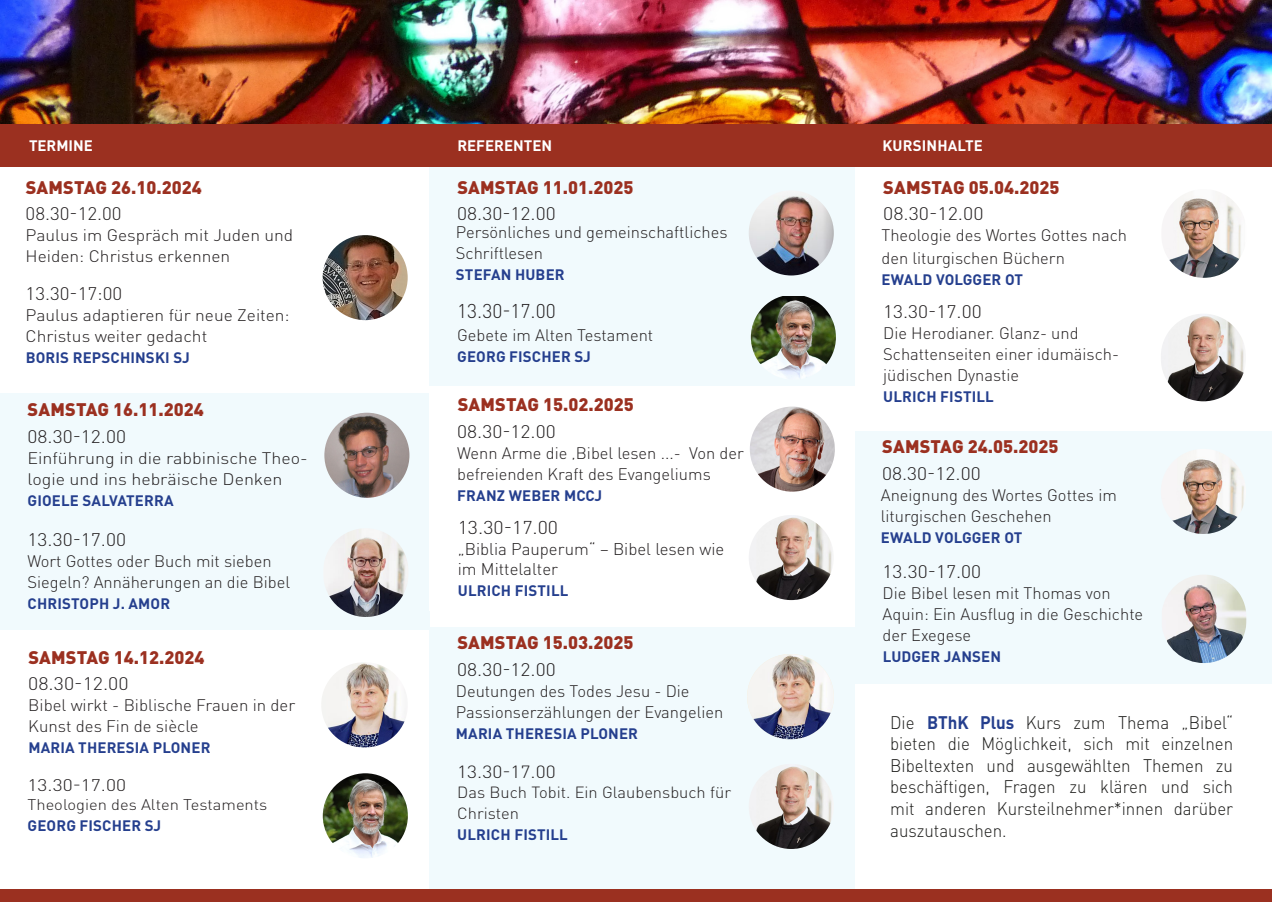
<style>
.page{position:relative;width:1272px;height:902px;background:#fff}
.page>*{position:absolute;margin:0;border:0;box-sizing:border-box;transform-origin:0 0}
.Titoli_blu{font:300 19.65px "DINOT";color:#231f20}
.Titoli_blu-2{font:300 18.3px "DINOT";color:#231f20;scale:1.08 1}
.t1{font:300 18px/21.6px "DINOT";color:#1d1d1b;text-align:justify;scale:.94 1}
.Titoli_blu-3{font:900 18px "DINOT";color:#9b3020}
.Titoli_blu-4{font:300 18px "DINOT";color:#231f20;scale:1.08 1}
.Titoli_blu-5{font:300 18px "DINOT";color:#231f20;scale:1.05 1}
.Titoli_blu-6{font:300 18px "DINOT";color:#231f20;scale:1.1 1}
.Titoli_blu-7{font:300 17.55px "DINOT";color:#231f20;scale:1.11 1}
.Titoli_blu-8{font:300 16.8px/19.5px "DINOT";color:#231f20}
.Titoli_blu-9{font:300 16.65px "DINOT";color:#231f20;scale:1.17 1}
.t2{font:300 16.5px/21px "DINOT";color:#231f20}
.t3{font:300 16.5px/21px "DINOT";color:#231f20;scale:1.05 1}
.t4{font:300 16.5px/21px "DINOT";color:#231f20;scale:1.08 1}
.t5{font:300 16.05px/20.4px "DINOT";color:#231f20}
.t6{font:300 15.3px "DINOT";color:#231f20;scale:1.08 1}
.Titoli_blu-10{font:700 15px "DINOT";letter-spacing:.01em;color:#253f8e}
.t7{font:700 15px "DINOT";color:#fff}
.s1{font-weight:700;color:#253f8e}
</style>
<div class="page">
<div style="left:429px;top:843px;width:426px;height:58px;background:#f1fafd"></div>
<img style="left:322px;top:235px;width:85px;height:85px;border-radius:43px">
<div style="left:0;top:393px;width:429px;height:121px;background:#f1fafd"></div>
<img style="left:324px;top:412px;width:85px;height:85px;border-radius:43px">
<div style="left:0;top:515px;width:429px;height:115px;background:#f1fafd"></div>
<img style="left:323px;top:528px;width:85px;height:89px;border-radius:43px">
<img style="left:321px;top:662px;width:87px;height:85px;border-radius:43px">
<img style="left:323px;top:773px;width:85px;height:85px;border-radius:42px">
<img style="left:0;top:0;width:1271px;height:124px">
<div style="left:429px;top:288px;width:426px;height:98px;background:#f1fafd"></div>
<img style="left:750px;top:294px;width:86px;height:85px;border-radius:43px">
<div style="left:429px;top:167px;width:426px;height:128px;background:#f1fafd"></div>
<img style="left:748px;top:190px;width:85px;height:85px;border-radius:43px">
<div style="left:429px;top:626px;width:426px;height:131px;background:#f1fafd"></div>
<div style="left:429px;top:752px;width:426px;height:108px;background:#f1fafd"></div>
<img style="left:748px;top:763px;width:85px;height:85px;border-radius:43px">
<img style="left:748px;top:515px;width:85px;height:85px;border-radius:43px">
<img style="left:749px;top:406px;width:85px;height:85px;border-radius:43px">
<img style="left:747px;top:654px;width:86px;height:85px;border-radius:43px">
<div style="left:855px;top:556px;width:416px;height:128px;background:#f1fafd"></div>
<img style="left:1166px;top:575px;width:80px;height:88px">
<div style="left:854px;top:431px;width:417px;height:124px;background:#f1fafd"></div>
<img style="left:1160px;top:449px;width:85px;height:85px;border-radius:43px">
<img style="left:1161px;top:189px;width:85px;height:89px;border-radius:43px">
<img style="left:1160px;top:313px;width:85px;height:88px;border-radius:43px">
<div style="left:0;top:124px;width:1271px;height:43px;background:#9b3020"></div>
<div style="left:0;top:889px;width:1271px;height:12px;background:#9b3020"></div>
<p class="t7" style="left:29px;top:135px;width:65px">TERMINE</p>
<p class="t7" style="left:457px;top:135px;width:96px">REFERENTEN</p>
<p class="t7" style="left:882px;top:135px;width:102px">KURSINHALTE</p>
<p class="Titoli_blu-3" style="left:26px;top:175px;width:178px">SAMSTAG 26.10.2024</p>
<p class="Titoli_blu-5" style="left:26px;top:201px;width:93px">08.30-12.00</p>
<p class="t3" style="left:26px;top:224px;width:256px">Paulus im Gespräch mit Juden und<br>Heiden: Christus erkennen</p>
<p class="Titoli_blu-5" style="left:26px;top:281px;width:93px">13.30-17:00</p>
<p class="t3" style="left:26px;top:303px;width:253px">Paulus adaptieren für neue Zeiten:<br>Christus weiter gedacht</p>
<p class="Titoli_blu-10" style="left:26px;top:347px;width:165px">BORIS REPSCHINSKI SJ</p>
<p class="Titoli_blu-3" style="left:28px;top:397px;width:178px">SAMSTAG 16.11.2024</p>
<p class="Titoli_blu-4" style="left:28px;top:424px;width:93px">08.30-12.00</p>
<p class="t4" style="left:28px;top:446px;width:261px">Einführung in die rabbinische Theo&shy;logie und ins hebräische Denken</p>
<p class="Titoli_blu-10" style="left:28px;top:490px;width:147px">GIOELE SALVATERRA</p>
<p class="Titoli_blu-4" style="left:28px;top:527px;width:93px">13.30-17.00</p>
<p class="t2" style="left:28px;top:549px;width:264px">Wort Gottes oder Buch mit sieben<br>Siegeln? Annäherungen an die Bibel</p>
<p class="Titoli_blu-10" style="left:28px;top:593px;width:144px">CHRISTOPH J. AMOR</p>
<p class="Titoli_blu-3" style="left:28px;top:645px;width:178px">SAMSTAG 14.12.2024</p>
<p class="Titoli_blu-6" style="left:28px;top:671px;width:93px">08.30-12.00</p>
<p class="t2" style="left:28px;top:694px;width:268px">Bibel wirkt - Biblische Frauen in der<br>Kunst des Fin de siècle</p>
<p class="Titoli_blu-10" style="left:28px;top:737px;width:184px">MARIA THERESIA PLONER</p>
<p class="Titoli_blu-9" style="left:28px;top:773px;width:86px">13.30-17.00</p>
<p class="t6" style="left:28px;top:794px;width:223px">Theologien des Alten Testaments</p>
<p class="Titoli_blu-10" style="left:28px;top:815px;width:135px">GEORG FISCHER SJ</p>
<p class="Titoli_blu-3" style="left:457px;top:175px;width:178px">SAMSTAG 11.01.2025</p>
<p class="Titoli_blu-4" style="left:457px;top:201px;width:93px">08.30-12.00</p>
<p class="t2" style="left:456px;top:221px;width:273px">Persönliches und gemeinschaftliches<br>Schriftlesen</p>
<p class="Titoli_blu-10" style="left:456px;top:265px;width:110px">STEFAN HUBER</p>
<p class="Titoli_blu" style="left:457px;top:297px;width:100px">13.30-17.00</p>
<p class="t2" style="left:457px;top:324px;width:197px">Gebete im Alten Testament</p>
<p class="Titoli_blu-10" style="left:457px;top:346px;width:135px">GEORG FISCHER SJ</p>
<p class="Titoli_blu-3" style="left:457px;top:392px;width:178px">SAMSTAG 15.02.2025</p>
<p class="Titoli_blu-4" style="left:457px;top:419px;width:93px">08.30-12.00</p>
<p class="t2" style="left:457px;top:441px;width:288px">Wenn Arme die ‚Bibel lesen ...- Von der befreienden Kraft des Evangeliums</p>
<p class="Titoli_blu-10" style="left:457px;top:485px;width:146px">FRANZ WEBER MCCJ</p>
<p class="Titoli_blu-2" style="left:458px;top:514px;width:94px">13.30-17.00</p>
<p class="Titoli_blu-8" style="left:458px;top:538px;width:268px">„Biblia Pauperum“ – Bibel lesen wie im Mittelalter</p>
<p class="Titoli_blu-10" style="left:458px;top:580px;width:112px">ULRICH FISTILL</p>
<p class="Titoli_blu-3" style="left:457px;top:630px;width:178px">SAMSTAG 15.03.2025</p>
<p class="Titoli_blu-4" style="left:457px;top:657px;width:93px">08.30-12.00</p>
<p class="t2" style="left:456px;top:679px;width:269px">Deutungen des Todes Jesu - Die<br>Passionserzählungen der Evangelien</p>
<p class="Titoli_blu-10" style="left:456px;top:723px;width:184px">MARIA THERESIA PLONER</p>
<p class="Titoli_blu-7" style="left:457px;top:759px;width:90px">13.30-17.00</p>
<p class="t5" style="left:457px;top:781px;width:275px">Das Buch Tobit. Ein Glaubensbuch für<br>Christen</p>
<p class="Titoli_blu-10" style="left:457px;top:823px;width:112px">ULRICH FISTILL</p>
<p class="Titoli_blu-3" style="left:883px;top:175px;width:178px">SAMSTAG 05.04.2025</p>
<p class="Titoli_blu-6" style="left:883px;top:201px;width:93px">08.30-12.00</p>
<p class="t2" style="left:881px;top:223px;width:247px;line-height:22.5px">Theologie des Wortes Gottes nach den liturgischen Büchern</p>
<p class="Titoli_blu-10" style="left:881px;top:269px;width:143px">EWALD VOLGGER OT</p>
<p class="Titoli_blu-4" style="left:883px;top:299px;width:93px">13.30-17.00</p>
<p class="t2" style="left:883px;top:322px;width:237px">Die Herodianer. Glanz- und<br>Schattenseiten einer idumäisch&shy;jüdischen Dynastie</p>
<p class="Titoli_blu-10" style="left:883px;top:386px;width:112px">ULRICH FISTILL</p>
<p class="Titoli_blu-3" style="left:882px;top:434px;width:178px">SAMSTAG 24.05.2025</p>
<p class="Titoli_blu-4" style="left:882px;top:461px;width:93px">08.30-12.00</p>
<p class="t2" style="left:880px;top:483px;width:237px">Aneignung des Wortes Gottes im liturgischen Geschehen</p>
<p class="Titoli_blu-10" style="left:880px;top:527px;width:143px">EWALD VOLGGER OT</p>
<p class="Titoli_blu-4" style="left:882px;top:559px;width:93px">13.30-17.00</p>
<p class="t2" style="left:882px;top:582px;width:262px">Die Bibel lesen mit Thomas von<br>Aquin: Ein Ausflug in die Geschichte der Exegese</p>
<p class="Titoli_blu-10" style="left:882px;top:646px;width:120px">LUDGER JANSEN</p>
<p class="t1" style="left:890px;top:710px;width:366px">Die <span class="s1">BThK Plus</span> Kurs zum Thema „Bibel“ bieten die Möglichkeit, sich mit einzelnen Bibeltexten und ausgewählten Themen zu beschäftigen, Fragen zu klären und sich mit anderen Kursteilnehmer*innen darüber auszutauschen.</p>
</div>
